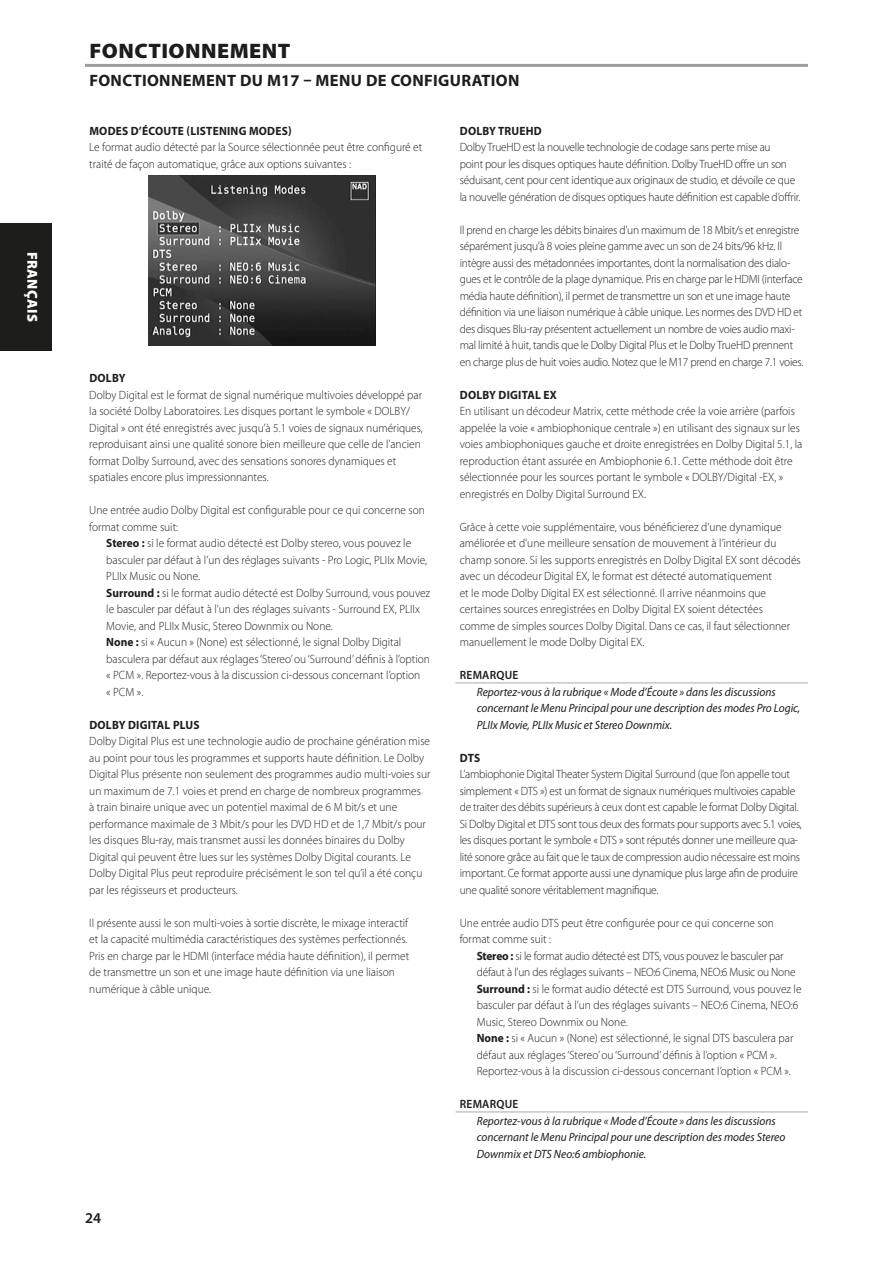
<style>
.page{position:relative;width:893px;height:1263px;background:#fff}
.page>*{position:absolute;margin:0;border:0;box-sizing:border-box;transform-origin:0 0}
.Body_copy_-_header{font:900 21px "Myriad Pro";letter-spacing:.02em;color:#1d1d1b;scale:1.05 1}
.Body_copy_-_header-2{font:700 16.5px "Myriad Pro";letter-spacing:.02em;color:#1d1d1b}
.t1{font:600 15px "Myriad Pro";color:#1d1d1b}
.t2{font:900 14.4px "Myriad Pro";letter-spacing:.02em;color:#fff}
.Body_copy_-_normal{font:300 12px/16.5px "Myriad Pro";color:#1d1d1b;scale:.95 1}
.Body_copy_-_normal-2{font:300 12px/16.5px "Myriad Pro";letter-spacing:-.02em;color:#1d1d1b;scale:.95 1}
.Body_copy_-_indent_1{font:300 12px/16.5px "Myriad Pro";color:#1d1d1b;scale:.95 1}
.Body_copy_-_note{font:italic 12px/16.5px "Myriad Pro";color:#1d1d1b;scale:.95 1}
.Body_copy_-_indent_1-2{font:300 12px/16.5px "Myriad Pro";letter-spacing:-.02em;color:#1d1d1b;scale:.95 1}
.Body_copy_-_sub-sect{font:700 12px "Myriad Pro";letter-spacing:.02em;color:#1d1d1b;scale:.95 1}
.Body_copy_-_note_hea{font:600 12px "Myriad Pro";letter-spacing:.02em;color:#1d1d1b;scale:.95 1}
.s1{font-weight:700}
</style>
<div class="page">
<hr style="left:455px;top:682px;width:353px;height:2px;background:#c7c7c6">
<hr style="left:455px;top:1111px;width:353px;height:2px;background:#c7c7c6">
<hr style="left:85px;top:64px;width:723px;height:3px;background:#9d9d9d">
<img style="left:149px;top:175px;width:226px;height:170px">
<div style="left:0;top:223px;width:51px;height:127px;background:#1d1d1b"></div>
<p class="t2" style="left:42px;top:252px;width:71px;rotate:90deg">FRANÇAIS</p>
<p class="Body_copy_-_header" style="left:90px;top:37px;width:193px">FONCTIONNEMENT</p>
<p class="Body_copy_-_header-2" style="left:89px;top:70px;width:431px">FONCTIONNEMENT DU M17 – MENU DE CONFIGURATION</p>
<p class="Body_copy_-_sub-sect" style="left:89px;top:123px;width:214px">MODES D’ÉCOUTE (LISTENING MODES)</p>
<p class="Body_copy_-_normal" style="left:89px;top:139px;width:352px">Le format audio détecté par la Source sélectionnée peut être configuré et traité de façon automatique, grâce aux options suivantes :</p>
<p class="Body_copy_-_sub-sect" style="left:89px;top:370px;width:40px">DOLBY</p>
<p class="Body_copy_-_normal" style="left:89px;top:386px;width:353px">Dolby Digital est le format de signal numérique multivoies développé par la société Dolby Laboratoires. Les disques portant le symbole « DOLBY/ Digital » ont été enregistrés avec jusqu’à 5.1 voies de signaux numériques, reproduisant ainsi une qualité sonore bien meilleure que celle de l’ancien format Dolby Surround, avec des sensations sonores dynamiques et spatiales encore plus impressionnantes.</p>
<p class="Body_copy_-_normal" style="left:89px;top:502px;width:355px">Une entrée audio Dolby Digital est configurable pour ce qui concerne son format comme suit:</p>
<p class="Body_copy_-_indent_1" style="left:106px;top:535px;width:339px"><span class="s1">Stereo :</span> si le format audio détecté est Dolby stereo, vous pouvez le basculer par défaut à l’un des réglages suivants - Pro Logic, PLIIx Movie,<br>PLIIx Music ou None.</p>
<p class="Body_copy_-_indent_1" style="left:106px;top:584px;width:342px"><span class="s1">Surround :</span> si le format audio détecté est Dolby Surround, vous pouvez le basculer par défaut à l’un des réglages suivants - Surround EX, PLIIx<br>Movie, and PLIIx Music, Stereo Downmix ou None.</p>
<p class="Body_copy_-_indent_1" style="left:106px;top:634px;width:342px"><span class="s1">None :</span> si « Aucun » (None) est sélectionné, le signal Dolby Digital basculera par défaut aux réglages ‘Stereo’ ou ‘Surround’ définis à l’option « PCM ». Reportez-vous à la discussion ci-dessous concernant l’option<br>« PCM ».</p>
<p class="Body_copy_-_sub-sect" style="left:89px;top:717px;width:118px">DOLBY DIGITAL PLUS</p>
<p class="Body_copy_-_normal" style="left:89px;top:733px;width:361px">Dolby Digital Plus est une technologie audio de prochaine génération mise au point pour tous les programmes et supports haute définition. Le Dolby Digital Plus présente non seulement des programmes audio multi-voies sur un maximum de 7.1 voies et prend en charge de nombreux programmes<br>à train binaire unique avec un potentiel maximal de 6 M bit/s et une performance maximale de 3 Mbit/s pour les DVD HD et de 1,7 Mbit/s pour les disques Blu-ray, mais transmet aussi les données binaires du Dolby Digital qui peuvent être lues sur les systèmes Dolby Digital courants. Le Dolby Digital Plus peut reproduire précisément le son tel qu’il a été conçu par les régisseurs et producteurs.</p>
<p class="Body_copy_-_normal" style="left:89px;top:914px;width:338px">Il présente aussi le son multi-voies à sortie discrète, le mixage interactif et la capacité multimédia caractéristiques des systèmes perfectionnés.<br>Pris en charge par le HDMI (interface média haute définition), il permet de transmettre un son et une image haute définition via une liaison numérique à câble unique.</p>
<p class="t1" style="left:85px;top:1208px;width:18px">24</p>
<p class="Body_copy_-_sub-sect" style="left:460px;top:123px;width:88px">DOLBY TRUEHD</p>
<p class="Body_copy_-_normal-2" style="left:460px;top:139px;width:360px">Dolby TrueHD est la nouvelle technologie de codage sans perte mise au<br>point pour les disques optiques haute définition. Dolby TrueHD offre un son séduisant, cent pour cent identique aux originaux de studio, et dévoile ce que la nouvelle génération de disques optiques haute définition est capable d’offrir.</p>
<p class="Body_copy_-_normal-2" style="left:460px;top:221px;width:363px">Il prend en charge les débits binaires d’un maximum de 18 Mbit/s et enregistre séparément jusqu’à 8 voies pleine gamme avec un son de 24 bits/96 kHz. Il intègre aussi des métadonnées importantes, dont la normalisation des dialo&shy;gues et le contrôle de la plage dynamique. Pris en charge par le HDMI (interface média haute définition), il permet de transmettre un son et une image haute définition via une liaison numérique à câble unique. Les normes des DVD HD et des disques Blu-ray présentent actuellement un nombre de voies audio maxi&shy;mal limité à huit, tandis que le Dolby Digital Plus et le Dolby TrueHD prennent en charge plus de huit voies audio. Notez que le M17 prend en charge 7.1 voies.</p>
<p class="Body_copy_-_sub-sect" style="left:460px;top:387px;width:103px">DOLBY DIGITAL EX</p>
<p class="Body_copy_-_normal" style="left:460px;top:403px;width:362px">En utilisant un décodeur Matrix, cette méthode crée la voie arrière (parfois appelée la voie « ambiophonique centrale ») en utilisant des signaux sur les voies ambiophoniques gauche et droite enregistrées en Dolby Digital 5.1, la reproduction étant assurée en Ambiophonie 6.1. Cette méthode doit être sélectionnée pour les sources portant le symbole « DOLBY/Digital -EX, » enregistrés en Dolby Digital Surround EX.</p>
<p class="Body_copy_-_normal" style="left:460px;top:518px;width:361px">Grâce à cette voie supplémentaire, vous bénéficierez d’une dynamique améliorée et d’une meilleure sensation de mouvement à l’intérieur du champ sonore. Si les supports enregistrés en Dolby Digital EX sont décodés avec un décodeur Digital EX, le format est détecté automatiquement<br>et le mode Dolby Digital EX est sélectionné. Il arrive néanmoins que certaines sources enregistrées en Dolby Digital EX soient détectées comme de simples sources Dolby Digital. Dans ce cas, il faut sélectionner manuellement le mode Dolby Digital EX.</p>
<p class="Body_copy_-_note_hea" style="left:460px;top:667px;width:63px">REMARQUE</p>
<p class="Body_copy_-_note" style="left:477px;top:683px;width:342px">Reportez-vous à la rubrique « Mode d’Écoute » dans les discussions concernant le Menu Principal pour une description des modes Pro Logic,<br>PLIIx Movie, PLIIx Music et Stereo Downmix.</p>
<p class="Body_copy_-_sub-sect" style="left:460px;top:750px;width:23px">DTS</p>
<p class="Body_copy_-_normal-2" style="left:460px;top:766px;width:362px">L’ambiophonie Digital Theater System Digital Surround (que l’on appelle tout simplement « DTS ») est un format de signaux numériques multivoies capable de traiter des débits supérieurs à ceux dont est capable le format Dolby Digital.<br>Si Dolby Digital et DTS sont tous deux des formats pour supports avec 5.1 voies, les disques portant le symbole « DTS » sont réputés donner une meilleure qua&shy;lité sonore grâce au fait que le taux de compression audio nécessaire est moins important. Ce format apporte aussi une dynamique plus large afin de produire une qualité sonore véritablement magnifique.</p>
<p class="Body_copy_-_normal" style="left:460px;top:914px;width:332px">Une entrée audio DTS peut être configurée pour ce qui concerne son format comme suit :</p>
<p class="Body_copy_-_indent_1-2" style="left:477px;top:947px;width:337px"><span class="s1">Stereo :</span> si le format audio détecté est DTS, vous pouvez le basculer par défaut à l’un des réglages suivants – NEO:6 Cinema, NEO:6 Music ou None</p>
<p class="Body_copy_-_indent_1" style="left:477px;top:980px;width:343px"><span class="s1">Surround :</span> si le format audio détecté est DTS Surround, vous pouvez le basculer par défaut à l’un des réglages suivants – NEO:6 Cinema, NEO:6<br>Music, Stereo Downmix ou None.</p>
<p class="Body_copy_-_indent_1" style="left:477px;top:1030px;width:335px"><span class="s1">None :</span> si « Aucun » (None) est sélectionné, le signal DTS basculera par défaut aux réglages ‘Stereo’ ou ‘Surround’ définis à l’option « PCM ».<br>Reportez-vous à la discussion ci-dessous concernant l’option « PCM ».</p>
<p class="Body_copy_-_note_hea" style="left:460px;top:1096px;width:63px">REMARQUE</p>
<p class="Body_copy_-_note" style="left:477px;top:1112px;width:326px">Reportez-vous à la rubrique « Mode d’Écoute » dans les discussions concernant le Menu Principal pour une description des modes Stereo<br>Downmix et DTS Neo:6 ambiophonie.</p>
</div>
